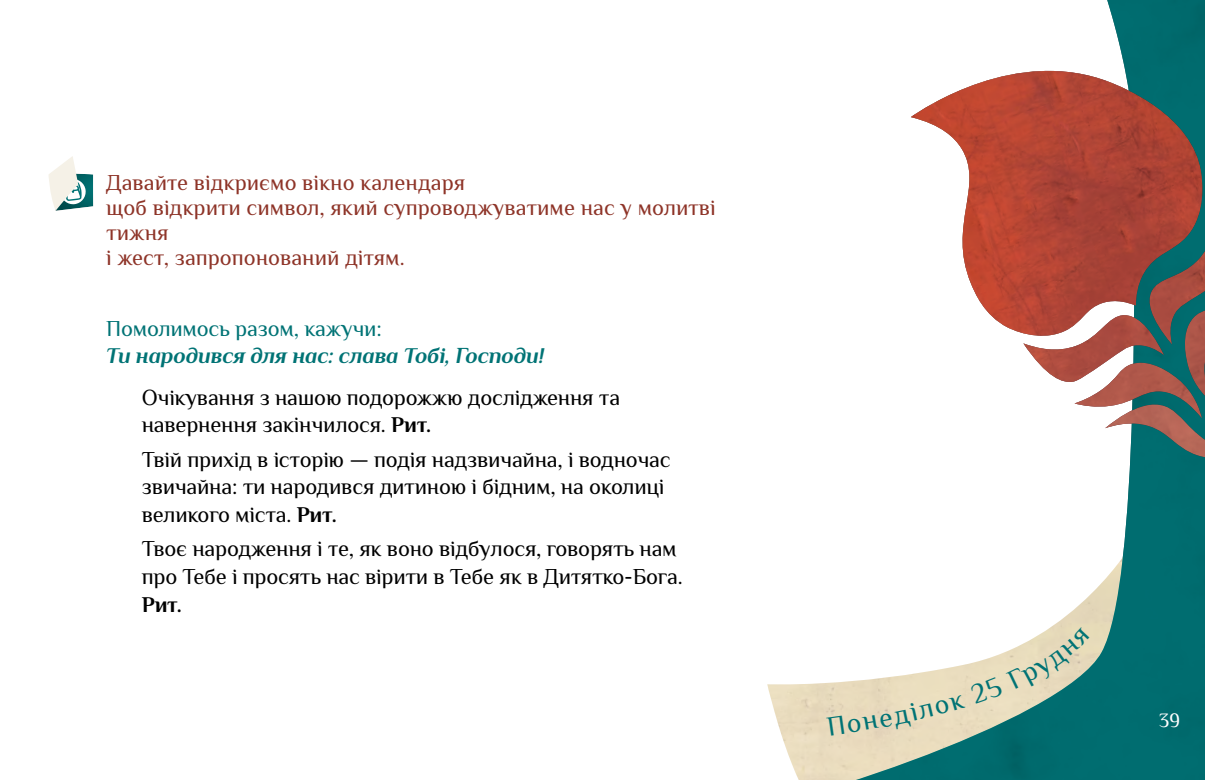
<style>
.page{position:relative;width:1205px;height:780px;background:#fff}
.page>*{position:absolute;margin:0;border:0;box-sizing:border-box;transform-origin:0 0}
.t1{font:22.5px/27.5px "Philosopher";letter-spacing:-.01em;color:#000}
.t2{font:22.5px/25px "Philosopher";color:#8e3428}
.t3{font:italic 700 22.5px "Philosopher";letter-spacing:-.01em;color:#007375}
.t4{font:22.5px "Philosopher";letter-spacing:-.01em;color:#007375}
.t5{font:700 22.5px "Philosopher";color:#000}
.t6{font:20px "Philosopher";color:#fff}
.s1{font-weight:700}
</style>
<div class="page">
<svg style="left:767px;top:683px;width:89px;height:97px;fill:#eaddbf"></svg>
<img style="left:856px;top:0;width:349px;height:780px">
<svg style="left:49px;top:156px;width:44px;height:55px"></svg>
<svg style="left:911px;top:46px;width:294px;height:25px"></svg>
<img style="left:911px;top:71px;width:294px;height:389px">
<svg style="left:826px;top:627px;width:265px;height:108px"></svg>
<p class="t2" style="left:106px;top:171px;width:611px">Давайте відкриємо вікно календаря<br>щоб відкрити символ, який супроводжуватиме нас у молитві тижня<br>і жест, запропонований дітям.</p>
<p class="t4" style="left:106px;top:313px;width:277px">Помолимось разом, кажучи:</p>
<p class="t3" style="left:106px;top:340px;width:439px">Ти народився для нас: слава Тобі, Господи!</p>
<p class="t1" style="left:142px;top:383px;width:480px">Очікування з нашою подорожжю дослідження та навернення закінчилося. <span class="s1">Рит.</span></p>
<p class="t1" style="left:142px;top:446px;width:530px">Твій прихід в історію — подія надзвичайна, і водночас звичайна: ти народився дитиною і бідним, на околиці великого міста. <span class="s1">Рит.</span></p>
<p class="t1" style="left:142px;top:535px;width:542px">Твоє народження і те, як воно відбулося, говорять нам про Тебе і просять нас вірити в Тебе як в Дитятко-Бога.</p>
<p class="t5" style="left:142px;top:589px;width:42px">Рит.</p>
<p class="t6" style="left:1159px;top:707px;width:23px">39</p>
</div>
